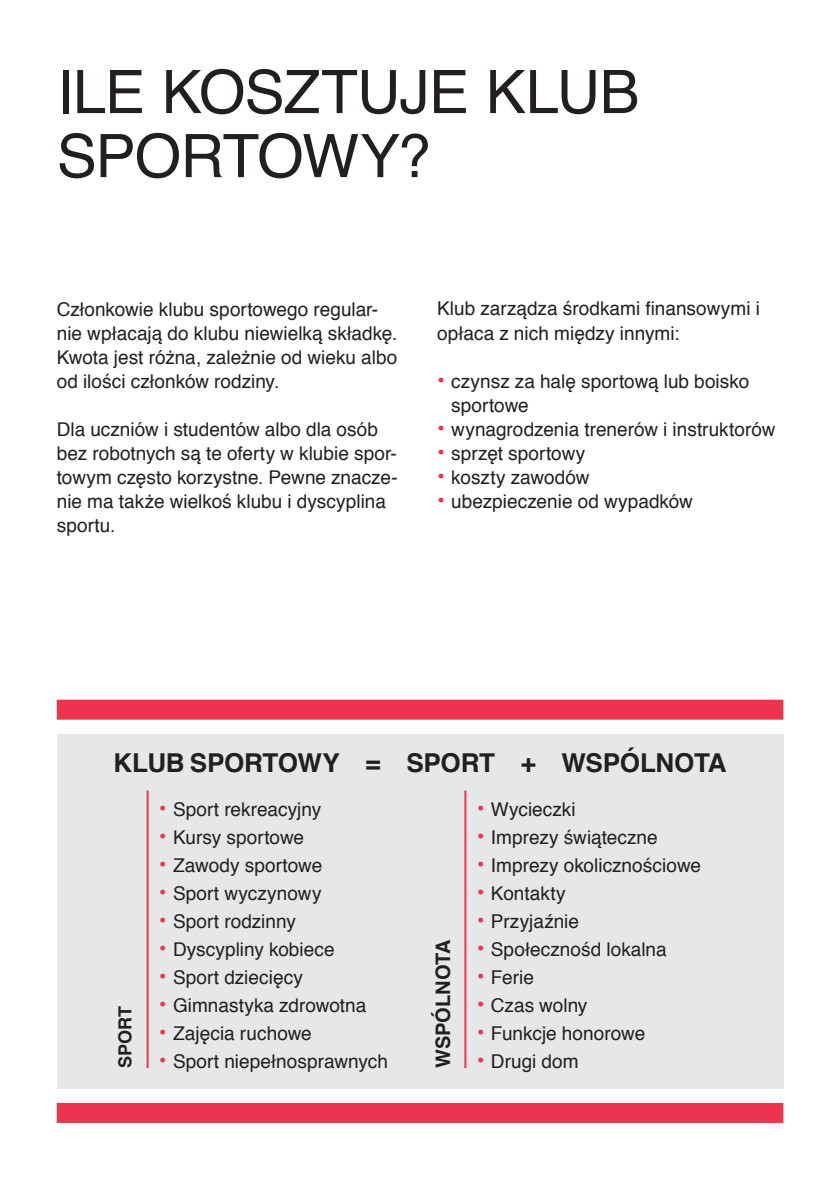
<style>
.page{position:relative;width:840px;height:1191px;background:#fff}
.page>*{position:absolute;margin:0;border:0;box-sizing:border-box;transform-origin:0 0}
.t1{font:60px/64px "Helvetica";letter-spacing:-.015em;color:#231f20}
.t2{font:700 26px "Helvetica";letter-spacing:-.01em;color:#231f20}
.t3{font:700 20px "Helvetica";color:#231f20}
.t4{font:19px/24px "Helvetica";color:#231f20}
.t5{font:700 18px "Helvetica";letter-spacing:.005em;color:#231f20}
.s1{font-size:22px;color:#ee334e}
</style>
<div class="page">
<div style="left:57px;top:734px;width:725px;height:354px;background:#e6e7e8"></div>
<hr style="left:146px;top:790px;width:2px;height:278px;background:#ee334e">
<hr style="left:464px;top:790px;width:2px;height:278px;background:#ee334e">
<div style="left:57px;top:699px;width:725px;height:20px;background:#ee334e"></div>
<div style="left:57px;top:1103px;width:725px;height:20px;background:#ee334e"></div>
<h1 class="t1" style="left:57px;top:62px;width:584px">ILE KOSZTUJE KLUB<br>SPORTOWY?</h1>
<p class="t4" style="left:57px;top:297px;width:342px">Członkowie klubu sportowego regular&shy;nie wpłacają do klubu niewielką składkę.<br>Kwota jest różna, zależnie od wieku albo od ilości członków rodziny.</p>
<p class="t4" style="left:57px;top:417px;width:342px">Dla uczniów i studentów albo dla osób bez robotnych są te oferty w klubie spor&shy;towym często korzystne. Pewne znacze&shy;nie ma także wielkoś klubu i dyscyplina sportu.</p>
<p class="t4" style="left:437px;top:297px;width:324px">Klub zarządza środkami finansowymi i opłaca z nich między innymi:</p>
<p class="t4" style="left:451px;top:369px;width:299px;text-indent:-14px"><span class="s1">•</span> czynsz za halę sportową lub boisko sportowe</p>
<p class="t4" style="left:437px;top:417px;width:340px"><span class="s1">•</span> wynagrodzenia trenerów i instruktorów</p>
<p class="t4" style="left:437px;top:441px;width:150px"><span class="s1">•</span> sprzęt sportowy</p>
<p class="t4" style="left:437px;top:465px;width:154px"><span class="s1">•</span> koszty zawodów</p>
<p class="t4" style="left:437px;top:489px;width:257px"><span class="s1">•</span> ubezpieczenie od wypadków</p>
<h2 class="t2" style="left:113px;top:741px;width:614px">KLUB SPORTOWY = SPORT + WSPÓLNOTA</h2>
<p class="t5" style="left:111px;top:1068px;width:64px;rotate:-90deg">SPORT</p>
<p class="t4" style="left:159px;top:798px;width:164px"><span class="s1">•</span> Sport rekreacyjny</p>
<p class="t4" style="left:159px;top:826px;width:147px"><span class="s1">•</span> Kursy sportowe</p>
<p class="t4" style="left:159px;top:854px;width:165px"><span class="s1">•</span> Zawody sportowe</p>
<p class="t4" style="left:159px;top:882px;width:164px"><span class="s1">•</span> Sport wyczynowy</p>
<p class="t4" style="left:159px;top:910px;width:138px"><span class="s1">•</span> Sport rodzinny</p>
<p class="t4" style="left:159px;top:938px;width:177px"><span class="s1">•</span> Dyscypliny kobiece</p>
<p class="t4" style="left:159px;top:966px;width:145px"><span class="s1">•</span> Sport dziecięcy</p>
<p class="t4" style="left:159px;top:994px;width:209px"><span class="s1">•</span> Gimnastyka zdrowotna</p>
<p class="t4" style="left:159px;top:1022px;width:154px"><span class="s1">•</span> Zajęcia ruchowe</p>
<p class="t4" style="left:159px;top:1050px;width:230px"><span class="s1">•</span> Sport niepełnosprawnych</p>
<p class="t3" style="left:427px;top:1068px;width:130px;rotate:-90deg">WSPÓLNOTA</p>
<p class="t4" style="left:476px;top:798px;width:100px"><span class="s1">•</span> Wycieczki</p>
<p class="t4" style="left:476px;top:826px;width:182px"><span class="s1">•</span> Imprezy świąteczne</p>
<p class="t4" style="left:476px;top:854px;width:226px"><span class="s1">•</span> Imprezy okolicznościowe</p>
<p class="t4" style="left:476px;top:882px;width:90px"><span class="s1">•</span> Kontakty</p>
<p class="t4" style="left:476px;top:910px;width:104px"><span class="s1">•</span> Przyjaźnie</p>
<p class="t4" style="left:476px;top:938px;width:191px"><span class="s1">•</span> Społecznośd lokalna</p>
<p class="t4" style="left:476px;top:966px;width:59px"><span class="s1">•</span> Ferie</p>
<p class="t4" style="left:476px;top:994px;width:112px"><span class="s1">•</span> Czas wolny</p>
<p class="t4" style="left:476px;top:1022px;width:170px"><span class="s1">•</span> Funkcje honorowe</p>
<p class="t4" style="left:476px;top:1050px;width:103px"><span class="s1">•</span> Drugi dom</p>
</div>
